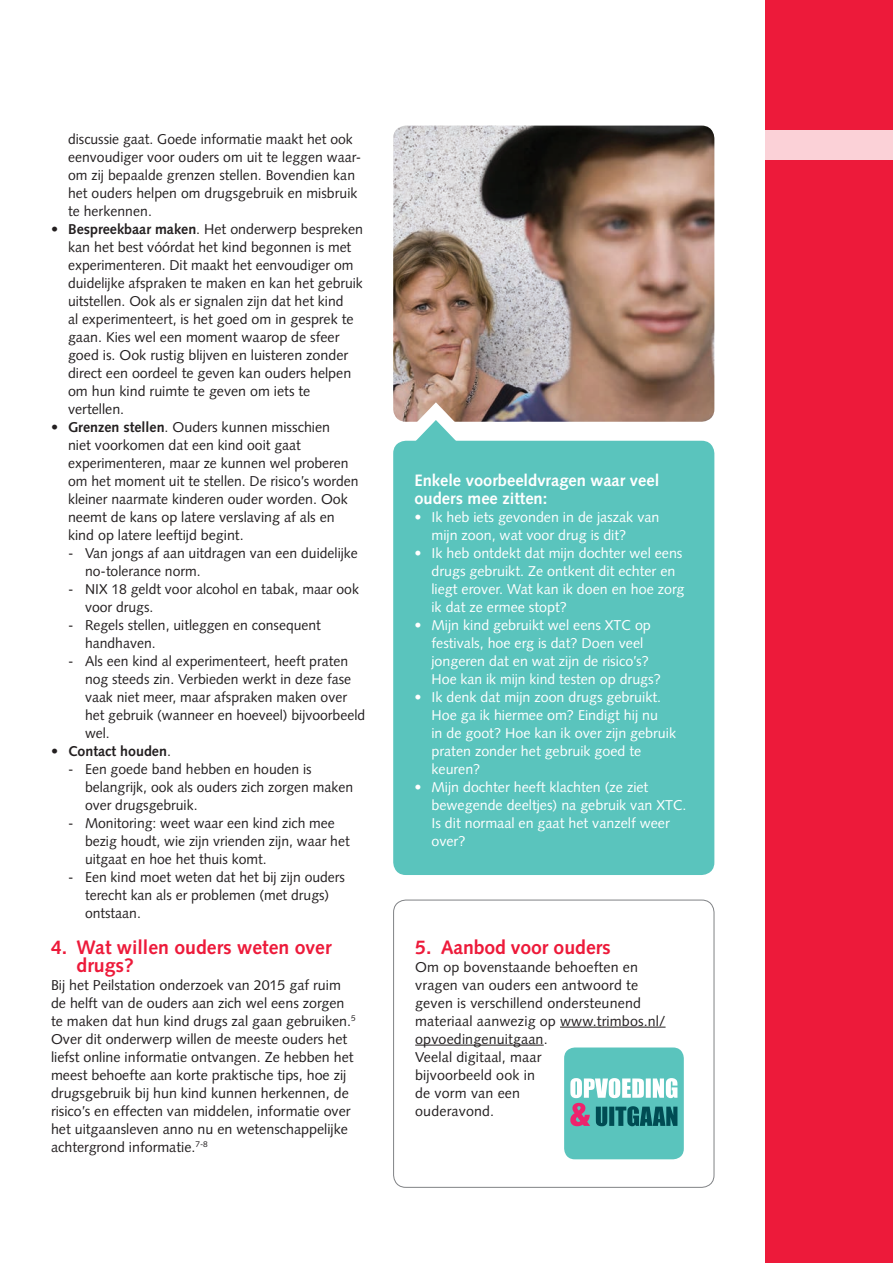
<style>
.page{position:relative;width:893px;height:1263px;background:#fff}
.page>*{position:absolute;margin:0;border:0;box-sizing:border-box;transform-origin:0 0}
.t1{font:700 19.5px/18px "Syntax LT Std";color:#ed1a3a}
.t2{font:700 16.5px/18px "Syntax LT Std";color:#fff}
.t3{font:14.25px/18px "Syntax LT Std";color:#231f20}
.t4{font:14.25px/18px "Syntax LT Std";color:#fff}
.t5{font:700 14.25px "Syntax LT Std";color:#231f20}
.s1{font-weight:700}
.s2{font-weight:400}
</style>
<div class="page">
<div style="left:765px;top:0;width:128px;height:1263px;background:#ed1a3a"></div>
<div style="left:765px;top:130px;width:128px;height:29px;background:#fbd1d7"></div>
<div style="left:393px;top:441px;width:321px;height:434px;background:#5ac4bd;border-radius:13px"></div>
<img style="left:393px;top:126px;width:321px;height:296px">
<svg style="left:415px;top:402px;width:41px;height:39px"></svg>
<hr style="left:560px;top:1027px;width:106px;height:1px;background:#231f20">
<hr style="left:415px;top:1045px;width:129px;height:1px;background:#231f20">
<div style="left:393px;top:900px;width:321px;height:288px;border:1px solid #808285;border-radius:12px"></div>
<div style="left:564px;top:1047px;width:120px;height:112px;background:#5ac4bd;border-radius:11px"></div>
<svg style="left:570px;top:1078px;width:107px;height:48px"></svg>
<p class="t3" style="left:68px;top:130px;width:293px">discussie gaat. Goede informatie maakt het ook eenvoudiger voor ouders om uit te leggen waar&shy;om zij bepaalde grenzen stellen. Bovendien kan het ouders helpen om drugsgebruik en misbruik te herkennen.</p>
<p class="t3" style="left:68px;top:220px;width:297px;text-indent:-17px"><span class="s1">• Bespreekbaar maken</span>. Het onderwerp bespreken kan het best vóórdat het kind begonnen is met experimenteren. Dit maakt het eenvoudiger om duidelijke afspraken te maken en kan het gebruik uitstellen. Ook als er signalen zijn dat het kind<br>al experimenteert, is het goed om in gesprek te gaan. Kies wel een moment waarop de sfeer goed is. Ook rustig blijven en luisteren zonder direct een oordeel te geven kan ouders helpen om hun kind ruimte te geven om iets te vertellen.</p>
<p class="t3" style="left:68px;top:418px;width:292px;text-indent:-17px"><span class="s1">• Grenzen stellen</span>. Ouders kunnen misschien<br>niet voorkomen dat een kind ooit gaat experimenteren, maar ze kunnen wel proberen om het moment uit te stellen. De risico’s worden kleiner naarmate kinderen ouder worden. Ook neemt de kans op latere verslaving af als en kind op latere leeftijd begint.</p>
<p class="t3" style="left:85px;top:544px;width:274px;text-indent:-17px">- Van jongs af aan uitdragen van een duidelijke no-tolerance norm.</p>
<p class="t3" style="left:85px;top:580px;width:275px;text-indent:-17px">- NIX 18 geldt voor alcohol en tabak, maar ook voor drugs.</p>
<p class="t3" style="left:85px;top:616px;width:237px;text-indent:-17px">- Regels stellen, uitleggen en consequent handhaven.</p>
<p class="t3" style="left:85px;top:652px;width:282px;text-indent:-17px">- Als een kind al experimenteert, heeft praten nog steeds zin. Verbieden werkt in deze fase vaak niet meer, maar afspraken maken over het gebruik (wanneer en hoeveel) bijvoorbeeld wel.</p>
<p class="t5" style="left:51px;top:742px;width:121px">• Contact houden<span class="s2">.</span></p>
<p class="t3" style="left:85px;top:760px;width:270px;text-indent:-17px">- Een goede band hebben en houden is belangrijk, ook als ouders zich zorgen maken over drugsgebruik.</p>
<p class="t3" style="left:85px;top:814px;width:266px;text-indent:-17px">- Monitoring: weet waar een kind zich mee bezig houdt, wie zijn vrienden zijn, waar het uitgaat en hoe het thuis komt.</p>
<p class="t3" style="left:85px;top:868px;width:261px;text-indent:-17px">- Een kind moet weten dat het bij zijn ouders terecht kan als er problemen (met drugs) ontstaan.</p>
<h1 class="t1" style="left:77px;top:938px;width:256px;text-indent:-26px">4. Wat willen ouders weten over drugs?</h1>
<p class="t3" style="left:51px;top:976px;width:306px">Bij het Peilstation onderzoek van 2015 gaf ruim de helft van de ouders aan zich wel eens zorgen te maken dat hun kind drugs zal gaan gebruiken.<sup>5<br></sup>Over dit onderwerp willen de meeste ouders het liefst online informatie ontvangen. Ze hebben het meest behoefte aan korte praktische tips, hoe zij drugsgebruik bij hun kind kunnen herkennen, de risico’s en effecten van middelen, informatie over het uitgaansleven anno nu en wetenschappelijke achtergrond informatie.<sup>7-8</sup></p>
<p class="t2" style="left:414px;top:471px;width:246px">Enkele voorbeeldvragen waar veel ouders mee zitten:</p>
<p class="t4" style="left:431px;top:508px;width:230px;text-indent:-17px">• Ik heb iets gevonden in de jaszak van mijn zoon, wat voor drug is dit?</p>
<p class="t4" style="left:431px;top:544px;width:254px;text-indent:-17px">• Ik heb ontdekt dat mijn dochter wel eens drugs gebruikt. Ze ontkent dit echter en liegt erover. Wat kan ik doen en hoe zorg ik dat ze ermee stopt?</p>
<p class="t4" style="left:431px;top:616px;width:231px;text-indent:-17px">• Mijn kind gebruikt wel eens XTC op festivals, hoe erg is dat? Doen veel jongeren dat en wat zijn de risico’s?<br>Hoe kan ik mijn kind testen op drugs?</p>
<p class="t4" style="left:431px;top:688px;width:246px;text-indent:-17px">• Ik denk dat mijn zoon drugs gebruikt.<br>Hoe ga ik hiermee om? Eindigt hij nu<br>in de goot? Hoe kan ik over zijn gebruik praten zonder het gebruik goed te keuren?</p>
<p class="t4" style="left:431px;top:778px;width:256px;text-indent:-17px">• Mijn dochter heeft klachten (ze ziet bewegende deeltjes) na gebruik van XTC.<br>Is dit normaal en gaat het vanzelf weer over?</p>
<h1 class="t1" style="left:415px;top:938px;width:197px">5. Aanbod voor ouders</h1>
<p class="t3" style="left:415px;top:958px;width:252px">Om op bovenstaande behoeften en vragen van ouders een antwoord te geven is verschillend ondersteunend materiaal aanwezig op www.trimbos.nl/ opvoedingenuitgaan.<br>Veelal digitaal, maar<br>bijvoorbeeld ook in<br>de vorm van een<br>ouderavond.</p>
</div>
